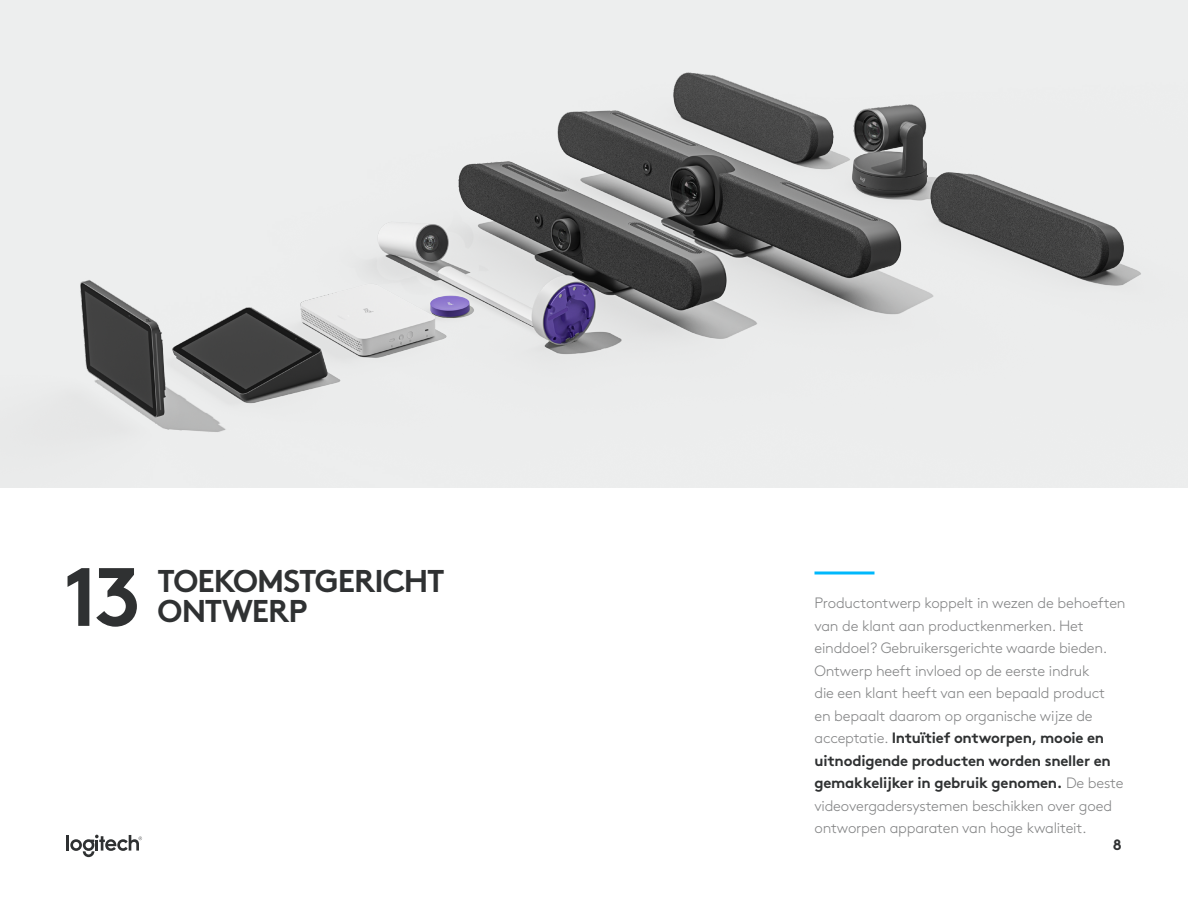
<style>
.page{position:relative;width:1188px;height:918px;background:#fff}
.page>*{position:absolute;margin:0;border:0;box-sizing:border-box;transform-origin:0 0}
.Num{font:700 82.5px "Brown Pro";color:#2f3132}
.t1{font:700 31.5px/30px "Brown Pro";letter-spacing:-.03em;color:#2f3132}
.Text_1{font:300 15px/22.5px "Brown Pro";letter-spacing:-.015em;color:#828384}
.t2{font:700 15px "Brown Pro";color:#2f3132}
.s1{font-weight:700;color:#2f3132}
</style>
<div class="page">
<svg style="left:67px;top:835px;width:75px;height:22px"></svg>
<img style="left:0;top:0;width:1188px;height:488px">
<hr style="left:814px;top:572px;width:60px;height:2px;background:#00b8fc">
<p class="Num" style="left:63px;top:530px;width:80px">13</p>
<p class="t1" style="left:158px;top:563px;width:288px">TOEKOMSTGERICHT<br>ONTWERP</p>
<p class="Text_1" style="left:814px;top:591px;width:313px">Productontwerp koppelt in wezen de behoeften van de klant aan productkenmerken. Het einddoel? Gebruikersgerichte waarde bieden.<br>Ontwerp heeft invloed op de eerste indruk<br>die een klant heeft van een bepaald product<br>en bepaalt daarom op organische wijze de acceptatie. <span class="s1">Intuïtief ontworpen, mooie en uitnodigende producten worden sneller en gemakkelijker in gebruik genomen.</span> De beste videovergadersystemen beschikken over goed ontworpen apparaten van hoge kwaliteit.</p>
<p class="t2" style="left:1113px;top:832px;width:10px">8</p>
</div>
